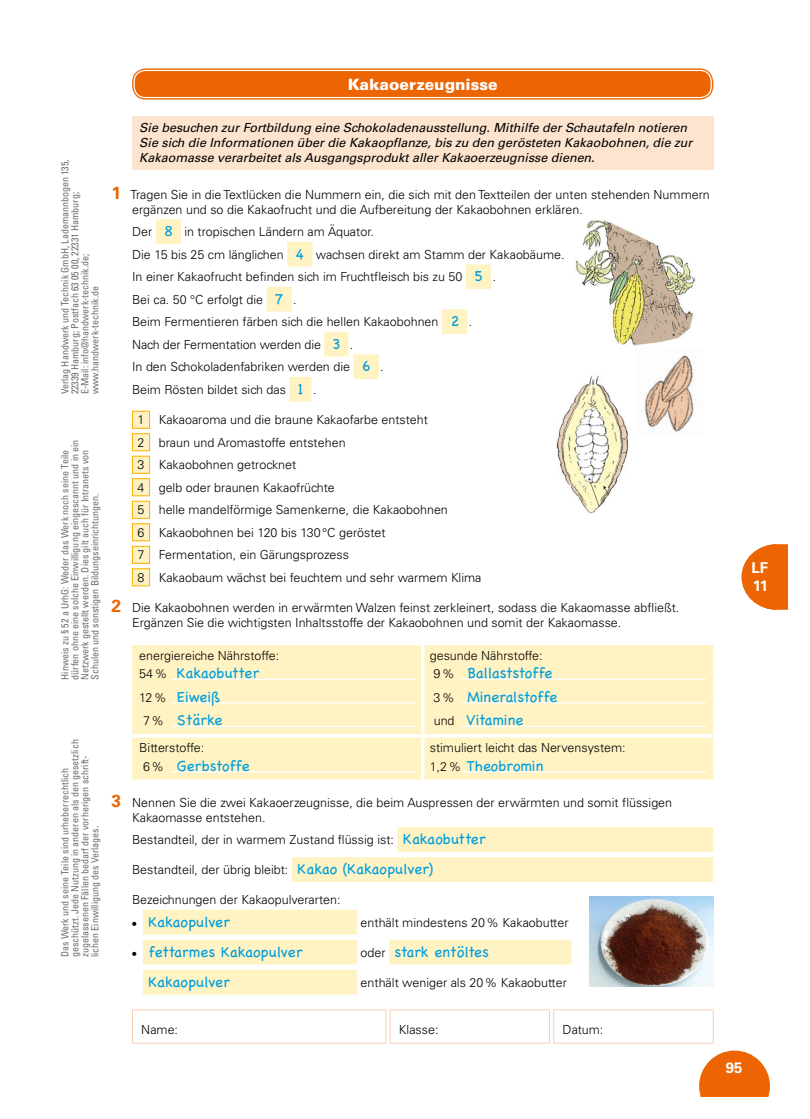
<style>
.page{position:relative;width:810px;height:1119px;background:#fff}
.page>*{position:absolute;margin:0;border:0;box-sizing:border-box;transform-origin:0 0}
.t1{font:700 17.5px "Univers LT Std";color:#ec6502}
.t2{font:900 15.62px "Univers LT Std";color:#fff}
.t3{font:15px/23.5px "Chalkboard";color:#009edd}
.t4{font:700 15px/18px "Univers LT Std";color:#fff}
.t5{font:300 12.5px/22.5px "Univers LT Std";color:#000}
.t6{font:italic 12.5px/15px "Univers LT Std";color:#000}
.t7{font:condensed 10px/10px "Univers LT Std";color:#6f6f6e}
.s1{font-family:"Chalkboard";font-weight:400;font-size:15px;color:#009edd}
.s2{font-family:"Univers LT Std";font-weight:300;font-size:12.5px;color:#000}
.s3{font-size:10px;color:#000}
</style>
<div class="page">
<img style="left:575px;top:220px;width:121px;height:126px">
<img style="left:644px;top:355px;width:50px;height:77px">
<img style="left:556px;top:375px;width:73px;height:139px">
<div style="left:156px;top:219px;width:25px;height:25px;background:#fff3c4"></div>
<div style="left:287px;top:242px;width:25px;height:24px;background:#fff3c4"></div>
<div style="left:466px;top:264px;width:25px;height:25px;background:#fff3c4"></div>
<div style="left:267px;top:287px;width:25px;height:24px;background:#fff3c4"></div>
<div style="left:442px;top:309px;width:25px;height:25px;background:#fff3c4"></div>
<div style="left:324px;top:332px;width:24px;height:24px;background:#fff3c4"></div>
<div style="left:354px;top:354px;width:25px;height:25px;background:#fff3c4"></div>
<div style="left:289px;top:377px;width:23px;height:24px;background:#fff3c4"></div>
<div style="left:397px;top:827px;width:316px;height:24px;background:#fff3c4"></div>
<div style="left:292px;top:857px;width:421px;height:24px;background:#fff3c4"></div>
<div style="left:143px;top:909px;width:214px;height:25px;background:#fff3c4"></div>
<div style="left:143px;top:939px;width:214px;height:25px;background:#fff3c4"></div>
<div style="left:389px;top:939px;width:183px;height:25px;background:#fff3c4"></div>
<div style="left:143px;top:969px;width:214px;height:25px;background:#fff3c4"></div>
<div style="left:132px;top:116px;width:581px;height:53px;background:#fde4cf"></div>
<div style="left:132px;top:645px;width:581px;height:134px;background:#fff3c4"></div>
<hr style="left:421px;top:645px;width:3px;height:89px;background:#fff">
<hr style="left:421px;top:737px;width:3px;height:42px;background:#fff">
<hr style="left:132px;top:734px;width:291px;height:3px;background:#fff">
<hr style="left:423px;top:734px;width:290px;height:3px;background:#fff">
<hr style="left:171px;top:678px;width:245px;height:1px;background:#fff">
<hr style="left:171px;top:702px;width:245px;height:1px;background:#fff">
<hr style="left:171px;top:725px;width:245px;height:2px;background:#fff">
<hr style="left:462px;top:678px;width:244px;height:1px;background:#fff">
<hr style="left:462px;top:702px;width:244px;height:1px;background:#fff">
<hr style="left:462px;top:725px;width:244px;height:2px;background:#fff">
<hr style="left:171px;top:771px;width:245px;height:1px;background:#fff">
<hr style="left:462px;top:771px;width:244px;height:1px;background:#fff">
<div style="left:132px;top:411px;width:18px;height:17px;background:#fff3c4"></div>
<div style="left:132px;top:411px;width:18px;height:17px;border:1px solid #f9b000"></div>
<div style="left:132px;top:433px;width:18px;height:17px;background:#fff3c4"></div>
<div style="left:132px;top:433px;width:18px;height:18px;border:1px solid #f9b000"></div>
<div style="left:132px;top:456px;width:18px;height:17px;background:#fff3c4"></div>
<div style="left:132px;top:456px;width:18px;height:17px;border:1px solid #f9b000"></div>
<div style="left:132px;top:478px;width:18px;height:17px;background:#fff3c4"></div>
<div style="left:132px;top:478px;width:18px;height:18px;border:1px solid #f9b000"></div>
<div style="left:132px;top:501px;width:18px;height:17px;background:#fff3c4"></div>
<div style="left:132px;top:501px;width:18px;height:17px;border:1px solid #f9b000"></div>
<div style="left:132px;top:523px;width:18px;height:17px;background:#fff3c4"></div>
<div style="left:132px;top:523px;width:18px;height:18px;border:1px solid #f9b000"></div>
<div style="left:132px;top:546px;width:18px;height:17px;background:#fff3c4"></div>
<div style="left:132px;top:546px;width:18px;height:17px;border:1px solid #f9b000"></div>
<div style="left:132px;top:568px;width:18px;height:17px;background:#fff3c4"></div>
<div style="left:132px;top:568px;width:18px;height:18px;border:1px solid #f9b000"></div>
<img style="left:589px;top:896px;width:124px;height:90px">
<svg style="left:699px;top:1050px;width:71px;height:46px"></svg>
<svg style="left:132px;top:68px;width:581px;height:32px"></svg>
<div style="left:134px;top:70px;width:577px;height:27px;background:#ec6502;border-radius:11px"></div>
<div style="left:134px;top:70px;width:578px;height:28px;border:1px solid #fff;border-radius:11px"></div>
<hr style="left:132px;top:1009px;width:254px;height:1px;background:#fbceb4">
<hr style="left:132px;top:1009px;width:1px;height:33px;background:#fbceb4">
<hr style="left:385px;top:1009px;width:1px;height:33px;background:#fbceb4">
<hr style="left:132px;top:1042px;width:254px;height:1px;background:#fbceb4">
<hr style="left:390px;top:1009px;width:160px;height:1px;background:#fbceb4">
<hr style="left:390px;top:1009px;width:1px;height:33px;background:#fbceb4">
<hr style="left:549px;top:1009px;width:1px;height:33px;background:#fbceb4">
<hr style="left:390px;top:1042px;width:160px;height:1px;background:#fbceb4">
<hr style="left:553px;top:1009px;width:161px;height:1px;background:#fbceb4">
<hr style="left:553px;top:1009px;width:1px;height:33px;background:#fbceb4">
<hr style="left:713px;top:1009px;width:1px;height:33px;background:#fbceb4">
<hr style="left:553px;top:1042px;width:161px;height:1px;background:#fbceb4">
<svg style="left:742px;top:544px;width:46px;height:65px"></svg>
<p class="t2" style="left:348px;top:74px;width:151px">Kakaoerzeugnisse</p>
<p class="t7" style="left:60px;top:394px;width:236px;rotate:-90deg">Verlag Handwerk und Technik GmbH, Lademannbogen 135, 22339 Hamburg; Postfach 63 05 00, 22331 Hamburg;<br>E-Mail: info@handwerk-technik.de; www.handwerk-technik.de</p>
<p class="t7" style="left:60px;top:679px;width:241px;rotate:-90deg">Hinweis zu § 52 a UrhG: Weder das Werk noch seine Teile dürfen ohne eine solche Einwilligung eingescannt und in ein Netzwerk gestellt werden. Dies gilt auch für Intranets von Schulen und sonstigen Bildungseinrichtungen.</p>
<p class="t7" style="left:60px;top:957px;width:219px;rotate:-90deg">Das Werk und seine Teile sind urheberrechtlich geschützt. Jede Nutzung in anderen als den gesetzlich zugelassenen Fällen bedarf der vorherigen schrift&shy;lichen Einwilligung des Verlages.</p>
<p class="t1" style="left:111px;top:183px;width:11px">1</p>
<p class="t1" style="left:111px;top:595px;width:11px">2</p>
<p class="t1" style="left:111px;top:790px;width:11px">3</p>
<p class="t6" style="left:139px;top:121px;width:554px">Sie besuchen zur Fortbildung eine Schokoladenausstellung. Mithilfe der Schautafeln notieren<br>Sie sich die Informationen über die Kakaopflanze, bis zu den gerösteten Kakaobohnen, die zur<br>Kakaomasse verarbeitet als Ausgangsprodukt aller Kakaoerzeugnisse dienen.</p>
<p class="t5" style="left:131px;top:187px;width:581px;line-height:15px">Tragen Sie in die Textlücken die Nummern ein, die sich mit den Textteilen der unten stehenden Nummern ergänzen und so die Kakaofrucht und die Aufbereitung der Kakaobohnen erklären.</p>
<p class="t5" style="left:132px;top:221px;width:432px">Der <span class="s1">8</span> in tropischen Ländern am Äquator.<br>Die 15 bis 25 cm länglichen <span class="s1">4</span> wachsen direkt am Stamm der Kakaobäume.<br>In einer Kakaofrucht befinden sich im Fruchtfleisch bis zu 50 <span class="s1">5</span> .<br>Bei ca. 50 °C erfolgt die <span class="s1">7</span> .<br>Beim Fermentieren färben sich die hellen Kakaobohnen <span class="s1">2</span> .<br>Nach der Fermentation werden die <span class="s1">3</span> .<br>In den Schokoladenfabriken werden die <span class="s1">6</span> .<br>Beim Rösten bildet sich das <span class="s1">1</span> .</p>
<p class="t5" style="left:159px;top:408px;width:324px">Kakaoaroma und die braune Kakaofarbe entsteht<br>braun und Aromastoffe entstehen<br>Kakaobohnen getrocknet<br>gelb oder braunen Kakaofrüchte<br>helle mandelförmige Samenkerne, die Kakaobohnen Kakaobohnen bei 120 bis 130°C geröstet<br>Fermentation, ein Gärungsprozess<br>Kakaobaum wächst bei feuchtem und sehr warmem Klima</p>
<p class="t5" style="left:132px;top:599px;width:546px;line-height:15px">Die Kakaobohnen werden in erwärmten Walzen feinst zerkleinert, sodass die Kakaomasse abfließt.<br>Ergänzen Sie die wichtigsten Inhaltsstoffe der Kakaobohnen und somit der Kakaomasse.</p>
<p class="t5" style="left:139px;top:643px;width:142px">energiereiche Nährstoffe:</p>
<p class="t3" style="left:139px;top:661px;width:122px"><span class="s2">54%</span> Kakaobutter<br><span class="s2">12%</span> Eiweiß<br><span class="s2">7%</span> Stärke</p>
<p class="t5" style="left:138px;top:408px;width:8px;text-align:justify">1<br>2<br>3<br>4<br>5<br>6<br>7<br>8</p>
<p class="t5" style="left:430px;top:643px;width:114px">gesunde Nährstoffe:</p>
<p class="t3" style="left:434px;top:661px;width:125px"><span class="s2">9%</span> Ballaststoffe<br><span class="s2">3%</span> Mineralstoffe <span class="s2">und</span> Vitamine</p>
<p class="t5" style="left:139px;top:736px;width:66px">Bitterstoffe:</p>
<p class="t3" style="left:143px;top:753px;width:108px"><span class="s2">6%</span> Gerbstoffe</p>
<p class="t5" style="left:430px;top:736px;width:197px">stimuliert leicht das Nervensystem:</p>
<p class="t3" style="left:430px;top:753px;width:115px"><span class="s2">1,2%</span> Theobromin</p>
<p class="t5" style="left:132px;top:794px;width:542px;line-height:15px">Nennen Sie die zwei Kakaoerzeugnisse, die beim Auspressen der erwärmten und somit flüssigen<br>Kakaomasse entstehen.</p>
<p class="t5" style="left:132px;top:828px;width:355px">Bestandteil, der in warmem Zustand flüssig ist: <span class="s1">Kakaobutter</span></p>
<p class="t5" style="left:132px;top:858px;width:303px">Bestandteil, der übrig bleibt: <span class="s1">Kakao (Kakaopulver)</span></p>
<p class="t5" style="left:132px;top:888px;width:210px">Bezeichnungen der Kakaopulverarten:</p>
<p class="t3" style="left:132px;top:909px;width:99px"><span class="s3">•</span> Kakaopulver</p>
<p class="t5" style="left:361px;top:911px;width:209px">enthält mindestens 20% Kakaobutter</p>
<p class="t3" style="left:132px;top:939px;width:172px"><span class="s3">•</span> fettarmes Kakaopulver</p>
<p class="t3" style="left:361px;top:939px;width:130px"><span class="s2">oder</span> stark entöltes</p>
<p class="t3" style="left:148px;top:969px;width:83px">Kakaopulver</p>
<p class="t5" style="left:361px;top:971px;width:208px">enthält weniger als 20% Kakaobutter</p>
<p class="t5" style="left:141px;top:1018px;width:38px">Name:</p>
<p class="t5" style="left:399px;top:1018px;width:41px">Klasse:</p>
<p class="t5" style="left:563px;top:1018px;width:42px">Datum:</p>
<p class="t4" style="left:751px;top:559px;width:18px">LF<br>11</p>
<p class="t4" style="left:726px;top:1058px;width:18px">95</p>
</div>
